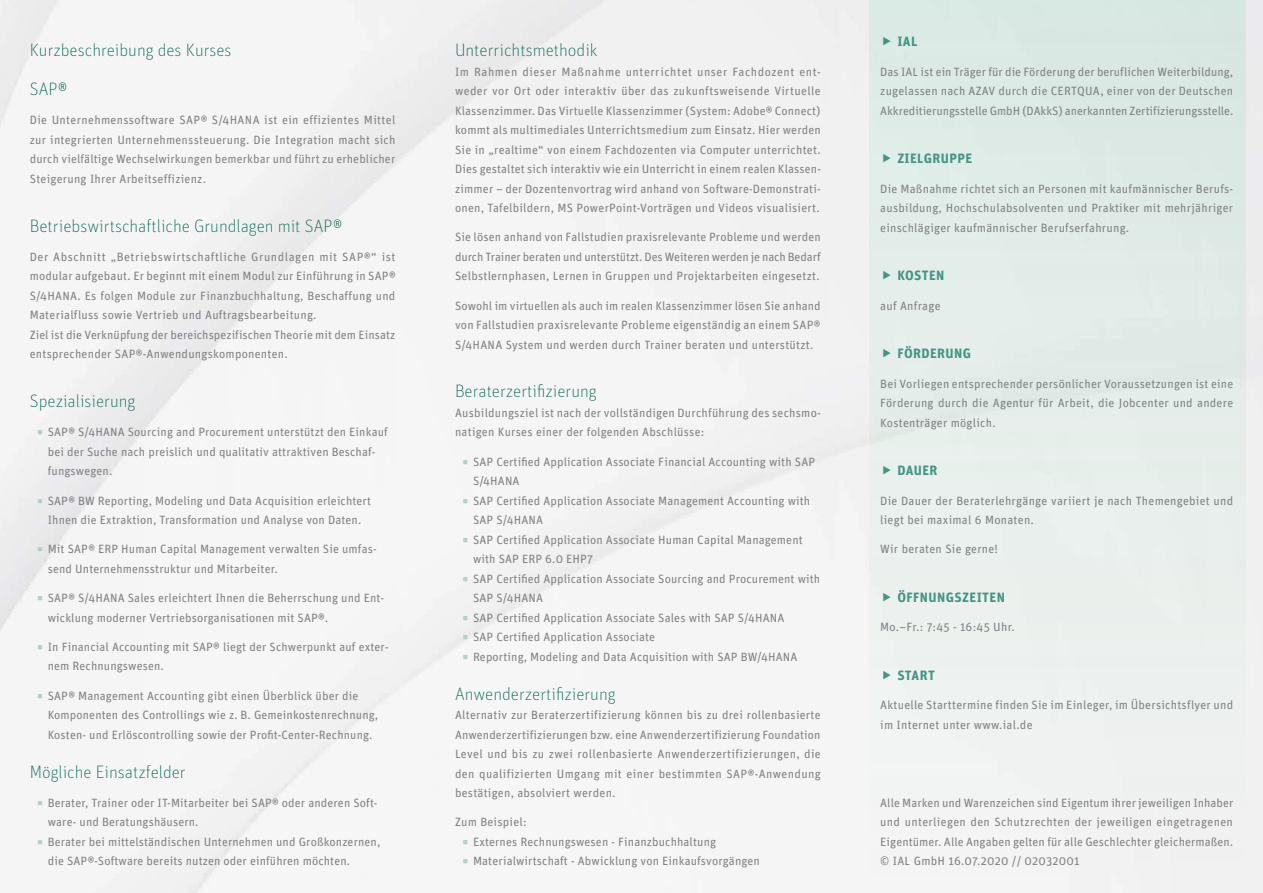
<style>
.page{position:relative;width:1263px;height:893px;background:#fff}
.page>*{position:absolute;margin:0;border:0;box-sizing:border-box;transform-origin:0 0}
.t1{font:100 18px/39px "Unit OT";color:#006650}
.t2{font:700 13.5px "Unit OT";letter-spacing:.03em;color:#459485}
.t3{font:12px/19.5px "Unit OT";letter-spacing:.01em;color:#808285}
.s1{color:#b4d1ca}
</style>
<div class="page">
<div style="left:870px;top:0;width:376px;height:893px;background:linear-gradient(to right,#e8f0ed,#e4ece9)"></div>
<svg style="left:883px;top:37px;width:7px;height:9px"></svg>
<svg style="left:883px;top:154px;width:7px;height:9px"></svg>
<svg style="left:883px;top:271px;width:7px;height:9px"></svg>
<svg style="left:883px;top:349px;width:7px;height:9px"></svg>
<svg style="left:883px;top:466px;width:7px;height:9px"></svg>
<svg style="left:883px;top:593px;width:7px;height:8px"></svg>
<svg style="left:883px;top:671px;width:7px;height:8px"></svg>
<h1 class="t1" style="left:30px;top:31px;width:203px">Kurzbeschreibung des Kurses<br>SAP®</h1>
<p class="t3" style="left:30px;top:110px;width:367px;text-align:justify">Die Unternehmenssoftware SAP® S/4HANA ist ein effizientes Mittel zur integrierten Unternehmenssteuerung. Die Integration macht sich durch vielfältige Wechselwirkungen bemerkbar und führt zu erheblicher Steigerung Ihrer Arbeitseffizienz.</p>
<h1 class="t1" style="left:30px;top:206px;width:314px">Betriebswirtschaftliche Grundlagen mit SAP®</h1>
<p class="t3" style="left:30px;top:247px;width:367px">Der Abschnitt „Betriebswirtschaftliche Grundlagen mit SAP®“ ist modular aufgebaut. Er beginnt mit einem Modul zur Einführung in SAP® S/4HANA. Es folgen Module zur Finanzbuchhaltung, Beschaffung und Materialfluss sowie Vertrieb und Auftragsbearbeitung.<br>Ziel ist die Verknüpfung der bereichspezifischen Theorie mit dem Einsatz entsprechender SAP®-Anwendungskomponenten.</p>
<h1 class="t1" style="left:30px;top:382px;width:107px">Spezialisierung</h1>
<p class="t3" style="left:48px;top:422px;width:342px;text-indent:-10px"><span class="s1">▪</span> SAP® S/4HANA Sourcing and Procurement unterstützt den Einkauf bei der Suche nach preislich und qualitativ attraktiven Beschaf&shy;fungswegen.</p>
<p class="t3" style="left:37px;top:491px;width:335px;text-align:center"><span class="s1">▪</span> SAP® BW Reporting, Modeling und Data Acquisition erleichtert<br>Ihnen die Extraktion, Transformation und Analyse von Daten.</p>
<p class="t3" style="left:48px;top:539px;width:330px;text-indent:-10px"><span class="s1">▪</span> Mit SAP® ERP Human Capital Management verwalten Sie umfas&shy;send Unternehmensstruktur und Mitarbeiter.</p>
<p class="t3" style="left:48px;top:588px;width:338px;text-indent:-11px"><span class="s1">▪</span> SAP® S/4HANA Sales erleichtert Ihnen die Beherrschung und Ent&shy;wicklung moderner Vertriebsorganisationen mit SAP®.</p>
<p class="t3" style="left:48px;top:637px;width:342px;text-indent:-10px"><span class="s1">▪</span> In Financial Accounting mit SAP® liegt der Schwerpunkt auf exter&shy;nem Rechnungswesen.</p>
<p class="t3" style="left:48px;top:686px;width:332px;text-indent:-10px"><span class="s1">▪</span> SAP® Management Accounting gibt einen Überblick über die<br>Komponenten des Controllings wie z. B. Gemeinkostenrechnung,<br>Kosten- und Erlöscontrolling sowie der Profit-Center-Rechnung.</p>
<h1 class="t1" style="left:30px;top:752px;width:157px">Mögliche Einsatzfelder</h1>
<p class="t3" style="left:48px;top:793px;width:331px;text-indent:-10px"><span class="s1">▪</span> Berater, Trainer oder IT-Mitarbeiter bei SAP® oder anderen Soft&shy;ware- und Beratungshäusern.</p>
<p class="t3" style="left:48px;top:832px;width:334px;text-indent:-11px"><span class="s1">▪</span> Berater bei mittelständischen Unternehmen und Großkonzernen, die SAP®-Software bereits nutzen oder einführen möchten.</p>
<h1 class="t1" style="left:455px;top:31px;width:144px">Unterrichtsmethodik</h1>
<p class="t3" style="left:455px;top:62px;width:367px;text-align:justify">Im Rahmen dieser Maßnahme unterrichtet unser Fachdozent ent&shy;weder vor Ort oder interaktiv über das zukunftsweisende Virtuelle Klassenzimmer. Das Virtuelle Klassenzimmer (System: Adobe® Connect) kommt als multimediales Unterrichtsmedium zum Einsatz. Hier werden Sie in „realtime“ von einem Fachdozenten via Computer unterrichtet.<br>Dies gestaltet sich interaktiv wie ein Unterricht in einem realen Klassen&shy;zimmer – der Dozentenvortrag wird anhand von Software-Demonstrati&shy;onen, Tafelbildern, MS PowerPoint-Vorträgen und Videos visualisiert.</p>
<p class="t3" style="left:455px;top:227px;width:367px;text-align:justify">Sie lösen anhand von Fallstudien praxisrelevante Probleme und werden durch Trainer beraten und unterstützt. Des Weiteren werden je nach Bedarf Selbstlernphasen, Lernen in Gruppen und Projektarbeiten eingesetzt.</p>
<p class="t3" style="left:455px;top:296px;width:367px;text-align:justify">Sowohl im virtuellen als auch im realen Klassenzimmer lösen Sie anhand von Fallstudien praxisrelevante Probleme eigenständig an einem SAP® S/4HANA System und werden durch Trainer beraten und unterstützt.</p>
<h1 class="t1" style="left:455px;top:372px;width:143px">Beraterzertifizierung</h1>
<p class="t3" style="left:455px;top:403px;width:367px">Ausbildungsziel ist nach der vollständigen Durchführung des sechsmo&shy;natigen Kurses einer der folgenden Abschlüsse:</p>
<p class="t3" style="left:473px;top:452px;width:344px;text-indent:-10px"><span class="s1">▪</span> SAP Certified Application Associate Financial Accounting with SAP<br>S/4HANA</p>
<p class="t3" style="left:473px;top:491px;width:339px;text-indent:-10px"><span class="s1">▪</span> SAP Certified Application Associate Management Accounting with<br>SAP S/4HANA</p>
<p class="t3" style="left:473px;top:530px;width:331px;text-indent:-10px"><span class="s1">▪</span> SAP Certified Application Associate Human Capital Management with SAP ERP 6.0 EHP7</p>
<p class="t3" style="left:473px;top:569px;width:349px;text-indent:-10px"><span class="s1">▪</span> SAP Certified Application Associate Sourcing and Procurement with<br>SAP S/4HANA</p>
<p class="t3" style="left:462px;top:608px;width:323px"><span class="s1">▪</span> SAP Certified Application Associate Sales with SAP S/4HANA</p>
<p class="t3" style="left:462px;top:627px;width:194px"><span class="s1">▪</span> SAP Certified Application Associate</p>
<p class="t3" style="left:462px;top:647px;width:336px"><span class="s1">▪</span> Reporting, Modeling and Data Acquisition with SAP BW/4HANA</p>
<h1 class="t1" style="left:455px;top:674px;width:162px">Anwenderzertifizierung</h1>
<p class="t3" style="left:455px;top:705px;width:367px;text-align:justify">Alternativ zur Beraterzertifizierung können bis zu drei rollenbasierte Anwenderzertifizierungen bzw. eine Anwenderzertifizierung Foundation Level und bis zu zwei rollenbasierte Anwenderzertifizierungen, die den qualifizierten Umgang mit einer bestimmten SAP®-Anwendung bestätigen, absolviert werden.</p>
<p class="t3" style="left:455px;top:812px;width:73px">Zum Beispiel:</p>
<p class="t3" style="left:462px;top:832px;width:255px"><span class="s1">▪</span> Externes Rechnungswesen - Finanzbuchhaltung</p>
<p class="t3" style="left:462px;top:851px;width:299px"><span class="s1">▪</span> Materialwirtschaft - Abwicklung von Einkaufsvorgängen</p>
<p class="t2" style="left:897px;top:33px;width:22px">IAL</p>
<p class="t3" style="left:880px;top:62px;width:355px;text-align:justify">Das IAL ist ein Träger für die Förderung der beruflichen Weiterbildung, zugelassen nach AZAV durch die CERTQUA, einer von der Deutschen Akkreditierungsstelle GmbH (DAkkS) anerkannten Zertifizierungsstelle.</p>
<p class="t2" style="left:897px;top:150px;width:76px">ZIELGRUPPE</p>
<p class="t3" style="left:880px;top:179px;width:354px;text-align:justify">Die Maßnahme richtet sich an Personen mit kaufmännischer Berufs&shy;ausbildung, Hochschulabsolventen und Praktiker mit mehrjähriger einschlägiger kaufmännischer Berufserfahrung.</p>
<p class="t2" style="left:897px;top:267px;width:49px">KOSTEN</p>
<p class="t3" style="left:880px;top:296px;width:62px">auf Anfrage</p>
<p class="t2" style="left:897px;top:345px;width:75px">FÖRDERUNG</p>
<p class="t3" style="left:880px;top:374px;width:355px;text-align:justify">Bei Vorliegen entsprechender persönlicher Voraussetzungen ist eine Förderung durch die Agentur für Arbeit, die Jobcenter und andere Kostenträger möglich.</p>
<p class="t2" style="left:897px;top:462px;width:41px">DAUER</p>
<p class="t3" style="left:880px;top:491px;width:354px">Die Dauer der Beraterlehrgänge variiert je nach Themengebiet und liegt bei maximal 6 Monaten.</p>
<p class="t3" style="left:880px;top:539px;width:119px">Wir beraten Sie gerne!</p>
<p class="t2" style="left:897px;top:589px;width:109px">ÖFFNUNGSZEITEN</p>
<p class="t3" style="left:880px;top:617px;width:136px">Mo.–Fr.: 7:45 - 16:45 Uhr.</p>
<p class="t2" style="left:897px;top:667px;width:39px">START</p>
<p class="t3" style="left:880px;top:695px;width:354px">Aktuelle Starttermine finden Sie im Einleger, im Übersichtsflyer und im Internet unter www.ial.de</p>
<p class="t3" style="left:880px;top:793px;width:355px;text-align:justify">Alle Marken und Warenzeichen sind Eigentum ihrer jeweiligen Inhaber und unterliegen den Schutzrechten der jeweiligen eingetragenen Eigentümer. Alle Angaben gelten für alle Geschlechter gleichermaßen. © IAL GmbH 16.07.2020 // 02032001</p>
</div>
